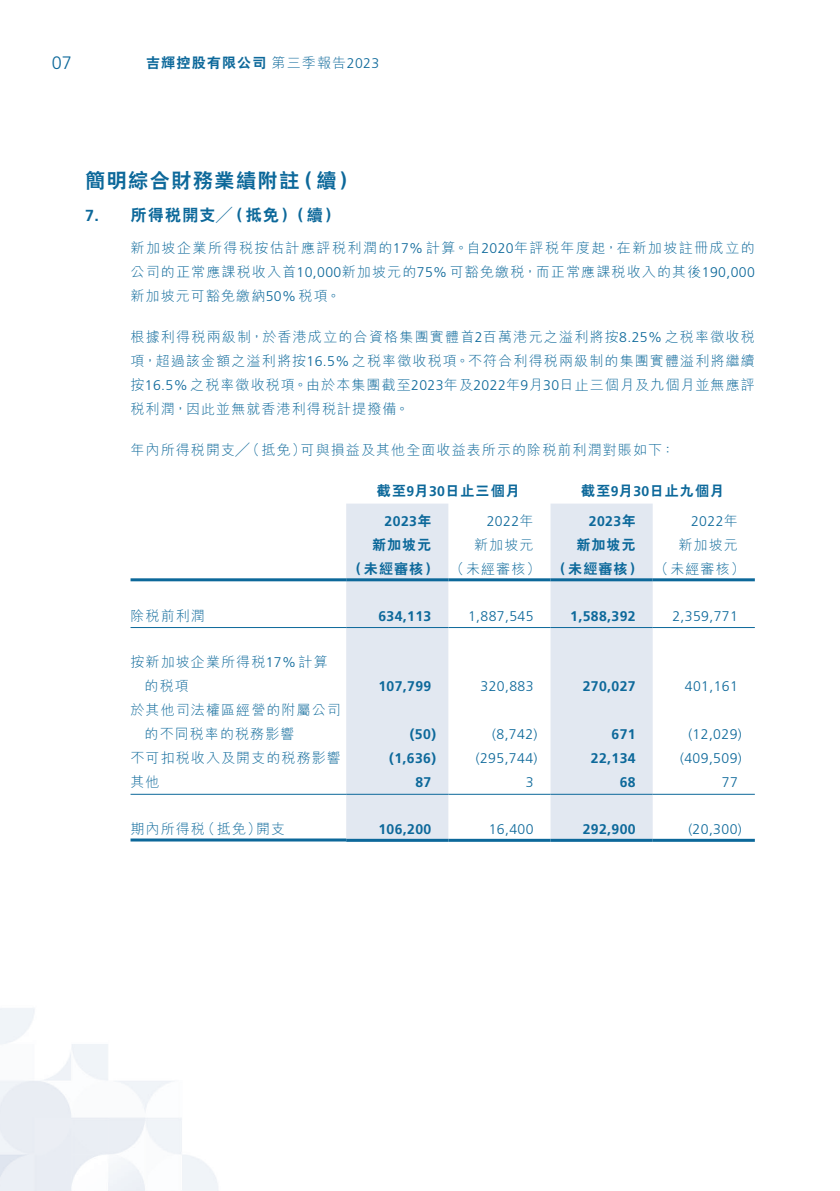
<style>
.page{position:relative;width:840px;height:1191px;background:#fff}
.page>*{position:absolute;margin:0;border:0;box-sizing:border-box;transform-origin:0 0}
.t1{font:800 20px "C Hei 2 HK";letter-spacing:.08em;color:#0c689a}
.t2{font:300 18px "Frutiger LT Std";color:#0c689a}
.t3{font:800 16px "C Hei 2 HK";letter-spacing:.08em;color:#0c689a}
.t4{font:700 16px "Frutiger LT Std";color:#0c689a}
.t5{font:300 14px/24px "M Hei HK";letter-spacing:.08em;color:#0c689a;text-align:justify}
.t6{font:300 14px "Frutiger LT Std";letter-spacing:.03em;color:#0c689a}
.t7{font:700 14px "Frutiger LT Std";letter-spacing:.03em;color:#0c689a}
.t8{font:800 14px/24px "C Hei 2 HK";letter-spacing:.08em;color:#0c689a}
.s1{font-family:"M Hei HK";font-weight:300}
.s2{font-family:"Frutiger LT Std";font-weight:300}
.s3{font-family:"Frutiger LT Std"}
.s4{font-family:"Frutiger LT Std";font-weight:700}
.s5{font-family:"C Hei 2 HK";font-weight:800}
.s6{font-family:"M Hei HK"}
</style>
<div class="page">
<img style="left:0;top:504px;width:755px;height:687px">
<svg style="left:346px;top:503px;width:306px;height:336px;fill:#e2e8f1"></svg>
<hr style="left:130px;top:578px;width:216px;height:3px;background:#0c689a">
<hr style="left:346px;top:578px;width:102px;height:3px;background:#0c689a">
<hr style="left:448px;top:578px;width:102px;height:3px;background:#0c689a">
<hr style="left:550px;top:578px;width:102px;height:3px;background:#0c689a">
<hr style="left:652px;top:578px;width:102px;height:3px;background:#0c689a">
<hr style="left:130px;top:627px;width:216px;height:1px;background:#0c689a">
<hr style="left:346px;top:627px;width:102px;height:1px;background:#0c689a">
<hr style="left:448px;top:627px;width:102px;height:1px;background:#0c689a">
<hr style="left:550px;top:627px;width:102px;height:1px;background:#0c689a">
<hr style="left:652px;top:627px;width:102px;height:1px;background:#0c689a">
<hr style="left:130px;top:794px;width:216px;height:1px;background:#0c689a">
<hr style="left:346px;top:794px;width:102px;height:1px;background:#0c689a">
<hr style="left:448px;top:794px;width:102px;height:1px;background:#0c689a">
<hr style="left:550px;top:794px;width:102px;height:1px;background:#0c689a">
<hr style="left:652px;top:794px;width:102px;height:1px;background:#0c689a">
<hr style="left:130px;top:838px;width:216px;height:3px;background:#0c689a">
<hr style="left:346px;top:839px;width:102px;height:3px;background:#0c689a">
<hr style="left:448px;top:839px;width:102px;height:3px;background:#0c689a">
<hr style="left:550px;top:839px;width:102px;height:3px;background:#0c689a">
<hr style="left:652px;top:839px;width:102px;height:3px;background:#0c689a">
<p class="t2" style="left:52px;top:52px;width:22px">07</p>
<p class="t8" style="left:146px;top:50px;width:234px">吉輝控股有限公司<span class="s1">第三季報告</span><span class="s2">2023</span></p>
<h1 class="t1" style="left:85px;top:170px;width:216px">簡明綜合財務業績附註</h1>
<p class="t3" style="left:130px;top:206px;width:211px">所得稅開支╱（抵免）（續(</p>
<h1 class="t1" style="left:294px;top:170px;width:66px">（續(</h1>
<p class="t4" style="left:85px;top:205px;width:15px">7.</p>
<p class="t5" style="left:130px;top:236px;width:625px">新加坡企業所得稅按估計應評稅利潤的<span class="s3">17%</span>計算。自<span class="s3">2020</span>年評稅年度起，在新加坡註冊成立的公司的正常應課稅收入首<span class="s3">10,000</span>新加坡元的<span class="s3">75%</span>可豁免繳稅，而正常應課稅收入的其後<span class="s3">190,000</span>新加坡元可豁免繳納<span class="s3">50%</span>稅項。</p>
<p class="t5" style="left:130px;top:325px;width:625px">根據利得稅兩級制，於香港成立的合資格集團實體首<span class="s3">2</span>百萬港元之溢利將按<span class="s3">8.25%</span>之稅率徵收稅項，超過該金額之溢利將按<span class="s3">16.5%</span>之稅率徵收稅項。不符合利得稅兩級制的集團實體溢利將繼續按<span class="s3">16.5%</span>之稅率徵收稅項。由於本集團截至<span class="s3">2023</span>年及<span class="s3">2022</span>年 月<span class="s3">9 30</span>日止三個月及九個月並無應評稅利潤，因此並無就香港利得稅計提撥備。</p>
<p class="t5" style="left:300px;top:438px;width:375px">可與損益及其他全面收益表所示的除稅前利潤對賬如下：</p>
<p class="t5" style="left:130px;top:438px;width:177px">年內所得稅開支╱（抵免）</p>
<p class="t8" style="left:377px;top:479px;width:144px">截至 月<span class="s4">9 30</span>日止三個月</p>
<p class="t8" style="left:581px;top:479px;width:144px">截至 月<span class="s4">9 30</span>日止九個月</p>
<p class="t7" style="left:384px;top:513px;width:48px">2023<span class="s5">年</span></p>
<p class="t6" style="left:486px;top:513px;width:48px">2022<span class="s6">年</span></p>
<p class="t7" style="left:588px;top:513px;width:48px">2023<span class="s5">年</span></p>
<p class="t6" style="left:690px;top:513px;width:48px">2022<span class="s6">年</span></p>
<p class="t5" style="left:130px;top:603px;width:76px">除稅前利潤</p>
<p class="t5" style="left:130px;top:650px;width:199px">按新加坡企業所得稅<span class="s3">17%</span>計算</p>
<p class="t5" style="left:474px;top:532px;width:61px">新加坡元</p>
<p class="t5" style="left:678px;top:532px;width:61px">新加坡元</p>
<p class="t8" style="left:348px;top:532px;width:398px;text-indent:24px">新加坡元<br>（未經審核） <span class="s1">（未經審核）</span> （未經審核） <span class="s1">（未經審核(</span></p>
<p class="t6" style="left:672px;top:608px;width:67px">2,359,771</p>
<p class="t8" style="left:576px;top:532px;width:61px">新加坡元</p>
<p class="t7" style="left:378px;top:607px;width:54px">634,113</p>
<p class="t7" style="left:570px;top:607px;width:67px">1,588,392</p>
<p class="t6" style="left:468px;top:608px;width:67px">1,887,545</p>
<p class="t5" style="left:130px;top:674px;width:212px;text-indent:14px">的稅項<br>於其他司法權區經營的附屬公司</p>
<p class="t7" style="left:378px;top:678px;width:54px">107,799</p>
<p class="t6" style="left:480px;top:678px;width:54px">320,883</p>
<p class="t7" style="left:582px;top:678px;width:54px">270,027</p>
<p class="t6" style="left:684px;top:678px;width:54px">401,161</p>
<p class="t5" style="left:144px;top:722px;width:151px">的不同稅率的稅務影響</p>
<p class="t7" style="left:409px;top:726px;width:28px">)50(</p>
<p class="t6" style="left:492px;top:726px;width:47px">)8,742(</p>
<p class="t7" style="left:611px;top:726px;width:26px">671</p>
<p class="t6" style="left:688px;top:726px;width:55px">)12,029(</p>
<p class="t5" style="left:130px;top:746px;width:212px">不可扣稅收入及開支的稅務影響</p>
<p class="t7" style="left:389px;top:750px;width:48px">)1,636(</p>
<p class="t6" style="left:475px;top:750px;width:63px">)295,744(</p>
<p class="t7" style="left:590px;top:750px;width:46px">22,134</p>
<p class="t6" style="left:679px;top:750px;width:63px">)409,509(</p>
<p class="t5" style="left:130px;top:770px;width:31px">其他</p>
<p class="t7" style="left:415px;top:774px;width:17px">87</p>
<p class="t6" style="left:525px;top:774px;width:9px">3</p>
<p class="t7" style="left:619px;top:774px;width:17px">68</p>
<p class="t6" style="left:721px;top:774px;width:17px">77</p>
<p class="t5" style="left:201px;top:816px;width:61px">（抵免）</p>
<p class="t5" style="left:256px;top:816px;width:31px">開支</p>
<p class="t5" style="left:130px;top:816px;width:76px">期內所得稅</p>
<p class="t7" style="left:378px;top:821px;width:54px">106,200</p>
<p class="t6" style="left:488px;top:821px;width:46px">16,400</p>
<p class="t7" style="left:582px;top:821px;width:54px">292,900</p>
<p class="t6" style="left:688px;top:821px;width:55px">)20,300(</p>
</div>
